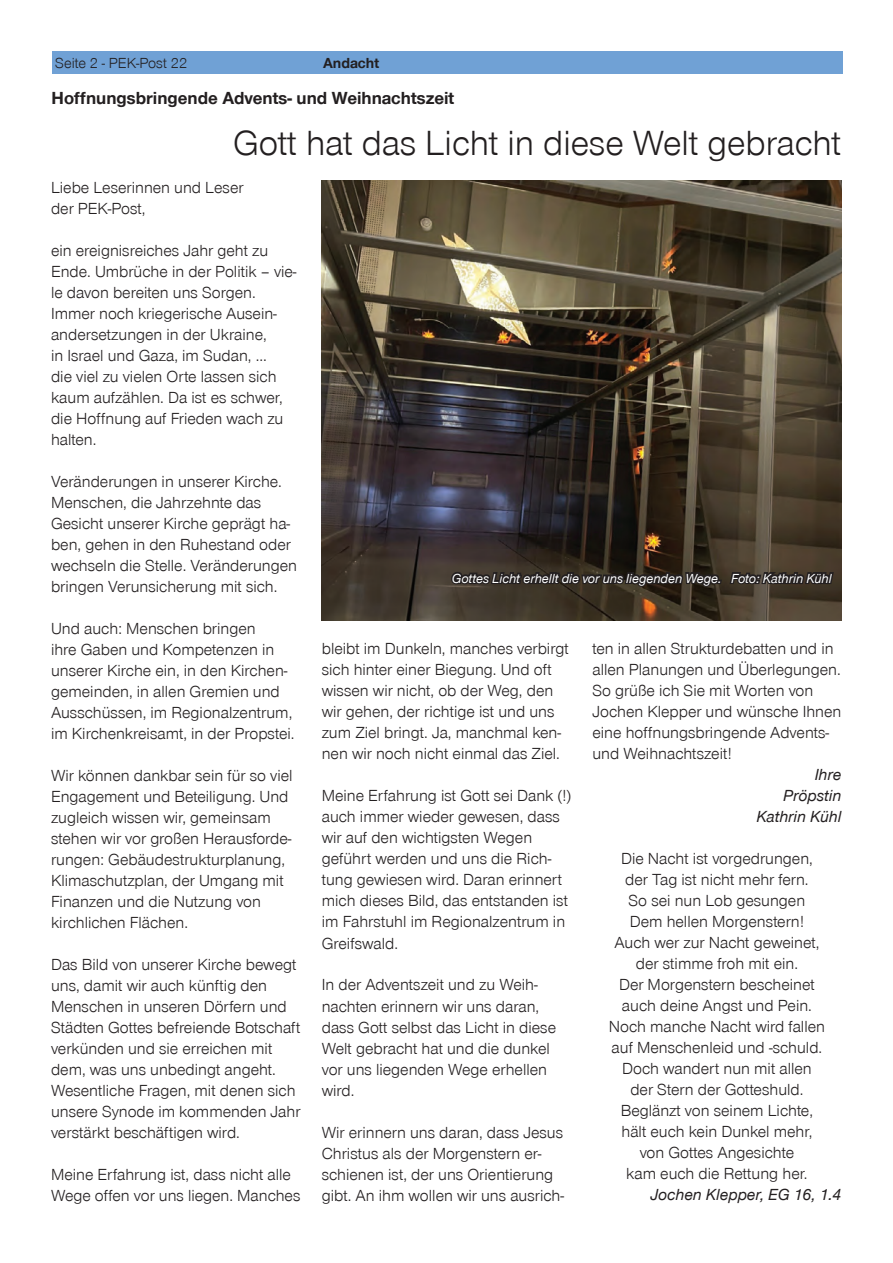
<style>
.page{position:relative;width:893px;height:1263px;background:#fff}
.page>*{position:absolute;margin:0;border:0;box-sizing:border-box;transform-origin:0 0}
.t1{font:36px "Nordelbica";color:#231f20}
.t2{font:700 18px "Nordelbica";color:#231f20}
.t3{font:16.5px/21px "Nordelbica";color:#231f20}
.t4{font:italic 500 16.5px/21px "Nordelbica";color:#231f20;text-align:right}
.t5{font:15px "Nordelbica";color:#231f20}
.t6{font:700 15px "Nordelbica";color:#231f20}
.t7{font:italic 500 13.5px "Nordelbica";color:#fff}
</style>
<div class="page">
<div style="left:52px;top:51px;width:790px;height:22px;background:#70a1d5"></div>
<img style="left:322px;top:180px;width:520px;height:441px">
<svg style="left:449px;top:550px;width:273px;height:71px;background:#372d23"></svg>
<svg style="left:728px;top:550px;width:108px;height:61px;background:#463b2e"></svg>
<p class="t5" style="left:55px;top:55px;width:133px">Seite 2 - PEK-Post 22</p>
<p class="t6" style="left:323px;top:54px;width:58px">Andacht</p>
<p class="t2" style="left:52px;top:88px;width:404px">Hoffnungsbringende Advents- und Weihnachtszeit</p>
<h1 class="t1" style="left:233px;top:123px;width:610px">Gott hat das Licht in diese Welt gebracht</h1>
<p class="t3" style="left:51px;top:177px;width:194px">Liebe Leserinnen und Leser der PEK-Post,</p>
<p class="t3" style="left:51px;top:240px;width:247px">ein ereignisreiches Jahr geht zu<br>Ende. Umbrüche in der Politik – vie&shy;le davon bereiten uns Sorgen.<br>Immer noch kriegerische Ausein&shy;andersetzungen in der Ukraine,<br>in Israel und Gaza, im Sudan, …<br>die viel zu vielen Orte lassen sich kaum aufzählen. Da ist es schwer, die Hoffnung auf Frieden wach zu halten.</p>
<p class="t3" style="left:51px;top:471px;width:247px">Veränderungen in unserer Kirche.<br>Menschen, die Jahrzehnte das Gesicht unserer Kirche geprägt ha&shy;ben, gehen in den Ruhestand oder wechseln die Stelle. Veränderungen bringen Verunsicherung mit sich.</p>
<p class="t3" style="left:51px;top:618px;width:245px">Und auch: Menschen bringen<br>ihre Gaben und Kompetenzen in unserer Kirche ein, in den Kirchen&shy;gemeinden, in allen Gremien und<br>Ausschüssen, im Regionalzentrum, im Kirchenkreisamt, in der Propstei.</p>
<p class="t3" style="left:51px;top:765px;width:243px">Wir können dankbar sein für so viel<br>Engagement und Beteiligung. Und zugleich wissen wir, gemeinsam stehen wir vor großen Herausforde&shy;rungen: Gebäudestrukturplanung,<br>Klimaschutzplan, der Umgang mit<br>Finanzen und die Nutzung von kirchlichen Flächen.</p>
<p class="t3" style="left:51px;top:954px;width:251px">Das Bild von unserer Kirche bewegt uns, damit wir auch künftig den<br>Menschen in unseren Dörfern und<br>Städten Gottes befreiende Botschaft verkünden und sie erreichen mit dem, was uns unbedingt angeht.<br>Wesentliche Fragen, mit denen sich unsere Synode im kommenden Jahr verstärkt beschäftigen wird.</p>
<p class="t3" style="left:51px;top:1165px;width:251px">Meine Erfahrung ist, dass nicht alle<br>Wege offen vor uns liegen. Manches</p>
<p class="t7" style="left:452px;top:570px;width:381px">Gottes Licht erhellt die vor uns liegenden Wege. Foto: Kathrin Kühl</p>
<p class="t3" style="left:322px;top:639px;width:249px">bleibt im Dunkeln, manches verbirgt sich hinter einer Biegung. Und oft wissen wir nicht, ob der Weg, den wir gehen, der richtige ist und uns zum Ziel bringt. Ja, manchmal ken&shy;nen wir noch nicht einmal das Ziel.</p>
<p class="t3" style="left:322px;top:786px;width:251px">Meine Erfahrung ist Gott sei Dank (!) auch immer wieder gewesen, dass wir auf den wichtigsten Wegen geführt werden und uns die Rich&shy;tung gewiesen wird. Daran erinnert mich dieses Bild, das entstanden ist im Fahrstuhl im Regionalzentrum in<br>Greifswald.</p>
<p class="t3" style="left:322px;top:975px;width:236px">In der Adventszeit und zu Weih&shy;nachten erinnern wir uns daran, dass Gott selbst das Licht in diese<br>Welt gebracht hat und die dunkel vor uns liegenden Wege erhellen wird.</p>
<p class="t3" style="left:322px;top:1122px;width:244px">Wir erinnern uns daran, dass Jesus Christus als der Morgenstern er&shy;schienen ist, der uns Orientierung gibt. An ihm wollen wir uns ausrich-</p>
<p class="t3" style="left:592px;top:638px;width:250px">ten in allen Strukturdebatten und in allen Planungen und Überlegungen.<br>So grüße ich Sie mit Worten von<br>Jochen Klepper und wünsche Ihnen eine hoffnungsbringende Advents&shy;und Weihnachtszeit!</p>
<p class="t4" style="left:756px;top:764px;width:87px">Ihre<br>Pröpstin<br>Kathrin Kühl</p>
<p class="t3" style="left:609px;top:848px;width:218px;text-align:center">Die Nacht ist vorgedrungen, der Tag ist nicht mehr fern.<br>So sei nun Lob gesungen<br>Dem hellen Morgenstern!<br>Auch wer zur Nacht geweinet, der stimme froh mit ein.<br>Der Morgenstern bescheinet auch deine Angst und Pein.<br>Noch manche Nacht wird fallen auf Menschenleid und -schuld.<br>Doch wandert nun mit allen der Stern der Gotteshuld.<br>Beglänzt von seinem Lichte, hält euch kein Dunkel mehr, von Gottes Angesichte<br>kam euch die Rettung her.</p>
<p class="t4" style="left:651px;top:1184px;width:192px">Jochen Klepper, EG 16, 1.4</p>
</div>
